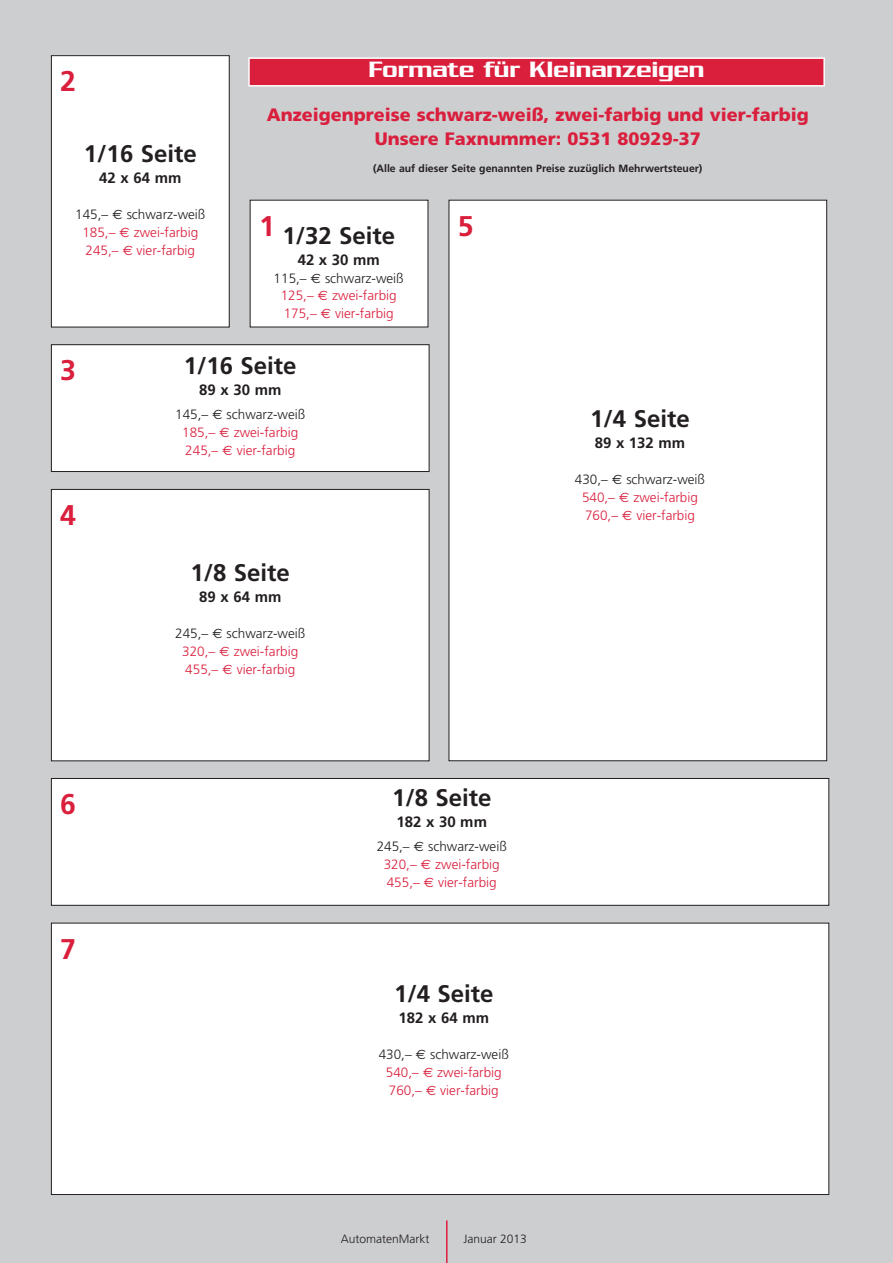
<style>
.page{position:relative;width:893px;height:1263px;background:#cdced0}
.page>*{position:absolute;margin:0;border:0;box-sizing:border-box;transform-origin:0 0}
.t1{font:700 28.5px "Frutiger";color:#da1f3d}
.t2{font:700 24px "Frutiger";color:#231f20}
.t3{font:500 24px "Serpentine";color:#fff}
.t4{font:900 18px/24px "Frutiger";color:#da1f3d;text-align:center}
.t5{font:700 15px "Frutiger";color:#231f20}
.t6{font:300 13.5px/18px "Frutiger";color:#da1f3d;text-align:center}
.t7{font:300 12px "Frutiger";color:#231f20}
.t8{font:700 10.5px "Frutiger";color:#231f20}
.s1{color:#231f20}
.s2{font-family:"Euro Sans";font-weight:400;color:#231f20}
.s3{font-family:"Euro Sans";font-weight:400}
</style>
<div class="page">
<div style="left:51px;top:56px;width:178px;height:271px;background:#fff"></div>
<div style="left:51px;top:55px;width:179px;height:272px;border:1px solid #231f20"></div>
<div style="left:250px;top:200px;width:178px;height:127px;background:#fff"></div>
<div style="left:51px;top:345px;width:378px;height:126px;background:#fff"></div>
<div style="left:51px;top:344px;width:378px;height:128px;border:1px solid #231f20"></div>
<div style="left:51px;top:489px;width:378px;height:272px;background:#fff"></div>
<div style="left:51px;top:489px;width:378px;height:272px;border:1px solid #231f20"></div>
<div style="left:449px;top:200px;width:378px;height:561px;background:#fff"></div>
<div style="left:51px;top:923px;width:778px;height:271px;background:#fff"></div>
<div style="left:51px;top:778px;width:778px;height:127px;background:#fff"></div>
<div style="left:51px;top:778px;width:778px;height:128px;border:1px solid #231f20"></div>
<div style="left:249px;top:58px;width:575px;height:28px;background:#da1f3d"></div>
<div style="left:248px;top:57px;width:577px;height:30px;border:2px solid #fff"></div>
<hr style="left:446px;top:1220px;width:2px;height:43px;background:#da1f3d">
<h2 class="t3" style="left:369px;top:56px;width:337px">Formate für Kleinanzeigen</h2>
<h3 class="t4" style="left:267px;top:102px;width:543px">Anzeigenpreise schwarz-weiß, zwei-farbig und vier-farbig<br>Unsere Faxnummer: 0531 80929-37</h3>
<p class="t8" style="left:373px;top:162px;width:331px">(Alle auf dieser Seite genannten Preise zuzüglich Mehrwertsteuer)</p>
<h1 class="t1" style="left:60px;top:64px;width:17px">2</h1>
<h2 class="t2" style="left:84px;top:140px;width:114px">1/16 Seite</h2>
<p class="t5" style="left:99px;top:169px;width:84px">42 x 64 mm</p>
<p class="t6" style="left:75px;top:205px;width:132px"><span class="s1">145,–</span> <span class="s2">E</span> <span class="s1">schwarz-weiß<br></span>185,– <span class="s3">E</span> zwei-farbig<br>245,– <span class="s3">E</span> vier-farbig</p>
<h1 class="t1" style="left:259px;top:209px;width:17px">1</h1>
<h1 class="t1" style="left:458px;top:209px;width:17px">5</h1>
<h2 class="t2" style="left:282px;top:222px;width:114px">1/32 Seite</h2>
<p class="t5" style="left:298px;top:251px;width:84px">42 x 30 mm</p>
<p class="t6" style="left:274px;top:270px;width:132px;line-height:17.2px"><span class="s1">115,–</span> <span class="s2">E</span> <span class="s1">schwarz-weiß<br></span>125,– <span class="s3">E</span> zwei-farbig<br>175,– <span class="s3">E</span> vier-farbig</p>
<h2 class="t2" style="left:184px;top:352px;width:114px">1/16 Seite</h2>
<p class="t5" style="left:199px;top:381px;width:84px">89 x 30 mm</p>
<p class="t6" style="left:175px;top:406px;width:132px"><span class="s1">145,–</span> <span class="s2">E</span> <span class="s1">schwarz-weiß<br></span>185,– <span class="s3">E</span> zwei-farbig<br>245,– <span class="s3">E</span> vier-farbig</p>
<h1 class="t1" style="left:60px;top:353px;width:17px">3</h1>
<h2 class="t2" style="left:590px;top:405px;width:101px">1/4 Seite</h2>
<p class="t5" style="left:595px;top:434px;width:92px">89 x 132 mm</p>
<p class="t6" style="left:575px;top:470px;width:132px"><span class="s1">430,–</span> <span class="s2">E</span> <span class="s1">schwarz-weiß<br></span>540,– <span class="s3">E</span> zwei-farbig<br>760,– <span class="s3">E</span> vier-farbig</p>
<h1 class="t1" style="left:60px;top:498px;width:17px">4</h1>
<h1 class="t1" style="left:60px;top:787px;width:17px">6</h1>
<h1 class="t1" style="left:60px;top:932px;width:17px">7</h1>
<h2 class="t2" style="left:191px;top:559px;width:101px">1/8 Seite</h2>
<p class="t5" style="left:199px;top:588px;width:84px">89 x 64 mm</p>
<p class="t6" style="left:175px;top:625px;width:132px"><span class="s1">245,–</span> <span class="s2">E</span> <span class="s1">schwarz-weiß<br></span>320,– <span class="s3">E</span> zwei-farbig<br>455,– <span class="s3">E</span> vier-farbig</p>
<h2 class="t2" style="left:392px;top:784px;width:101px">1/8 Seite</h2>
<p class="t5" style="left:396px;top:813px;width:92px">182 x 30 mm</p>
<p class="t6" style="left:377px;top:837px;width:132px"><span class="s1">245,–</span> <span class="s2">E</span> <span class="s1">schwarz-weiß<br></span>320,– <span class="s3">E</span> zwei-farbig<br>455,– <span class="s3">E</span> vier-farbig</p>
<h2 class="t2" style="left:394px;top:980px;width:101px">1/4 Seite</h2>
<p class="t5" style="left:399px;top:1009px;width:92px">182 x 64 mm</p>
<p class="t6" style="left:379px;top:1045px;width:132px"><span class="s1">430,–</span> <span class="s2">E</span> <span class="s1">schwarz-weiß<br></span>540,– <span class="s3">E</span> zwei-farbig<br>760,– <span class="s3">E</span> vier-farbig</p>
<p class="t7" style="left:341px;top:1232px;width:90px">AutomatenMarkt</p>
<p class="t7" style="left:463px;top:1232px;width:65px">Januar 2013</p>
</div>
